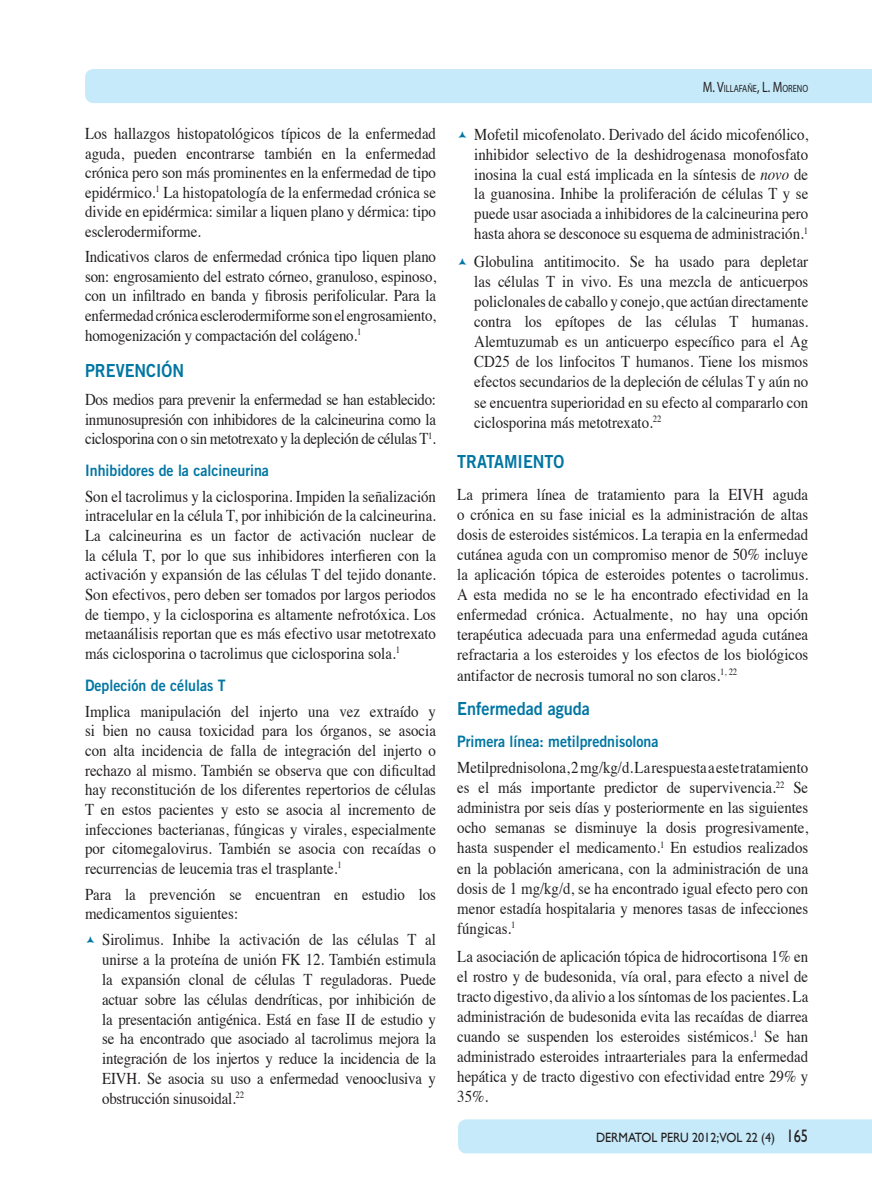
<style>
.page{position:relative;width:872px;height:1191px;background:#fff}
.page>*{position:absolute;margin:0;border:0;box-sizing:border-box;transform-origin:0 0}
.t1{font:18px "Trade Gothic Bold Two";color:#0076a3;scale:.9 1}
.t2{font:16.5px/20.1px "Times";color:#231f20;text-align:justify;scale:.9 1}
.t3{font:15.75px "Trade Gothic Bold Two";color:#0076a3;scale:.9 1}
.t4{font:13.5px "Gill Sans";color:#231f20;scale:.9 1}
.aaaa{font:10.5px "Myriad Pro";color:#231f20;scale:.8 1}
.s1{font-style:italic}
.s2{font-size:15px}
.s3{font-size:18px}
</style>
<div class="page">
<div style="left:85px;top:69px;width:787px;height:34px;background:#c6eafa"></div>
<div style="left:458px;top:1119px;width:414px;height:34px;background:#c6eafa"></div>
<p class="t2" style="left:85px;top:122px;width:391px;line-height:19.5px">Los hallazgos histopatológicos típicos de la enfermedad aguda, pueden encontrarse también en la enfermedad crónica pero son más prominentes en la enfermedad de tipo epidérmico.<sup>1</sup> La histopatología de la enfermedad crónica se divide en epidérmica: similar a liquen plano y dérmica: tipo esclerodermiforme.</p>
<p class="t2" style="left:85px;top:246px;width:391px;line-height:19.5px">Indicativos claros de enfermedad crónica tipo liquen plano son: engrosamiento del estrato córneo, granuloso, espinoso, con un infiltrado en banda y fibrosis perifolicular. Para la enfermedad crónica esclerodermiforme son el engrosamiento, homogenización y compactación del colágeno.<sup>1</sup></p>
<p class="t1" style="left:85px;top:359px;width:111px">PREVENCIÓN</p>
<p class="t2" style="left:85px;top:388px;width:391px;line-height:19.5px">Dos medios para prevenir la enfermedad se han establecido: inmunosupresión con inhibidores de la calcineurina como la ciclosporina con o sin metotrexato y la depleción de células T<sup>1</sup>.</p>
<p class="t3" style="left:85px;top:460px;width:206px">Inhibidores de la calcineurina</p>
<p class="t2" style="left:85px;top:485px;width:391px;line-height:19.6px">Son el tacrolimus y la ciclosporina. Impiden la señalización intracelular en la célula T, por inhibición de la calcineurina.<br>La calcineurina es un factor de activación nuclear de la célula T, por lo que sus inhibidores interfieren con la activación y expansión de las células T del tejido donante.<br>Son efectivos, pero deben ser tomados por largos periodos de tiempo, y la ciclosporina es altamente nefrotóxica. Los metaanálisis reportan que es más efectivo usar metotrexato más ciclosporina o tacrolimus que ciclosporina sola.<sup>1</sup></p>
<p class="t3" style="left:85px;top:675px;width:158px">Depleción de células T</p>
<p class="t2" style="left:85px;top:700px;width:391px;line-height:19.6px">Implica manipulación del injerto una vez extraído y si bien no causa toxicidad para los órganos, se asocia con alta incidencia de falla de integración del injerto o rechazo al mismo. También se observa que con dificultad hay reconstitución de los diferentes repertorios de células T en estos pacientes y esto se asocia al incremento de infecciones bacterianas, fúngicas y virales, especialmente por citomegalovirus<span class="s1">.</span> También se asocia con recaídas o recurrencias de leucemia tras el trasplante.<sup>1</sup></p>
<p class="t2" style="left:85px;top:883px;width:391px;line-height:19.5px">Para la prevención se encuentran en estudio los medicamentos siguientes:</p>
<p class="t2" style="left:102px;top:928px;width:372px">Sirolimus. Inhibe la activación de las células T al unirse a la proteína de unión FK 12. También estimula la expansión clonal de células T reguladoras. Puede actuar sobre las células dendríticas, por inhibición de la presentación antigénica. Está en fase II de estudio y se ha encontrado que asociado al tacrolimus mejora la integración de los injertos y reduce la incidencia de la EIVH. Se asocia su uso a enfermedad venooclusiva y obstrucción sinusoidal.<sup>22</sup></p>
<p class="aaaa" style="left:702px;top:82px;width:133px"><span class="s2">M. V</span>ILLAFAÑE<span class="s2">, L. M</span>ORENO</p>
<p class="t2" style="left:474px;top:123px;width:372px">Mofetil micofenolato. Derivado del ácido micofenólico, inhibidor selectivo de la deshidrogenasa monofosfato inosina la cual está implicada en la síntesis de <span class="s1">novo</span> de la guanosina. Inhibe la proliferación de células T y se puede usar asociada a inhibidores de la calcineurina pero hasta ahora se desconoce su esquema de administración.<sup>1</sup></p>
<p class="t2" style="left:474px;top:250px;width:372px">Globulina antitimocito. Se ha usado para depletar las células T in vivo. Es una mezcla de anticuerpos policlonales de caballo y conejo, que actúan directamente contra los epítopes de las células T humanas.<br>Alemtuzumab es un anticuerpo específico para el Ag CD25 de los linfocitos T humanos. Tiene los mismos efectos secundarios de la depleción de células T y aún no se encuentra superioridad en su efecto al compararlo con ciclosporina más metotrexato.<sup>22</sup></p>
<p class="t1" style="left:457px;top:451px;width:121px">TRATAMIENTO</p>
<p class="t2" style="left:457px;top:482px;width:391px">La primera línea de tratamiento para la EIVH aguda o crónica en su fase inicial es la administración de altas dosis de esteroides sistémicos. La terapia en la enfermedad cutánea aguda con un compromiso menor de 50% incluye la aplicación tópica de esteroides potentes o tacrolimus.<br>A esta medida no se le ha encontrado efectividad en la enfermedad crónica. Actualmente, no hay una opción terapéutica adecuada para una enfermedad aguda cutánea refractaria a los esteroides y los efectos de los biológicos antifactor de necrosis tumoral no son claros.<sup>1,</sup> <sup>22</sup></p>
<p class="t1" style="left:457px;top:697px;width:149px">Enfermedad aguda</p>
<p class="t3" style="left:457px;top:731px;width:225px">Primera línea: metilprednisolona</p>
<p class="t2" style="left:457px;top:756px;width:391px">Metilprednisolona, 2 mg/kg/d. La respuesta a este tratamiento es el más importante predictor de supervivencia.<sup>22</sup> Se administra por seis días y posteriormente en las siguientes ocho semanas se disminuye la dosis progresivamente, hasta suspender el medicamento.<sup>1</sup> En estudios realizados en la población americana, con la administración de una dosis de 1 mg/kg/d, se ha encontrado igual efecto pero con menor estadía hospitalaria y menores tasas de infecciones fúngicas.<sup>1</sup></p>
<p class="t2" style="left:457px;top:944px;width:391px">La asociación de aplicación tópica de hidrocortisona 1% en el rostro y de budesonida, vía oral, para efecto a nivel de tracto digestivo, da alivio a los síntomas de los pacientes. La administración de budesonida evita las recaídas de diarrea cuando se suspenden los esteroides sistémicos.<sup>1</sup> Se han administrado esteroides intraarteriales para la enfermedad hepática y de tracto digestivo con efectividad entre 29% y 35%.</p>
<p class="t4" style="left:596px;top:1129px;width:237px">DERMATOL PERU 2012;VOL 22 (4) <span class="s3">165</span></p>
</div>
